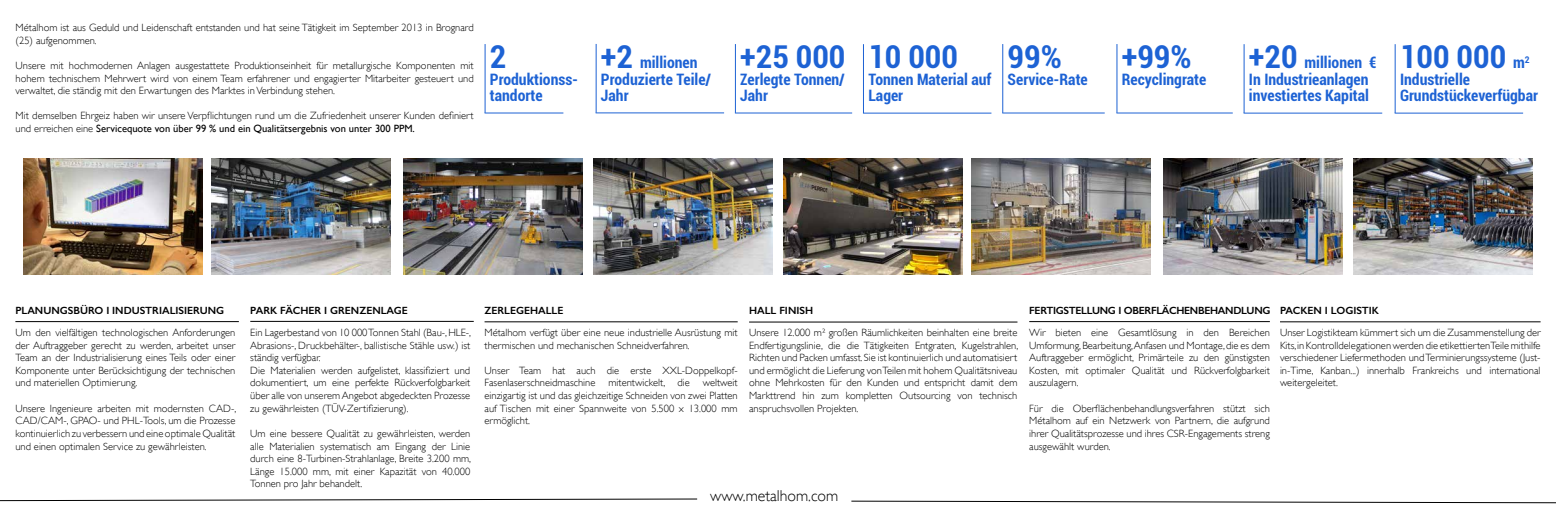
<style>
.page{position:relative;width:1556px;height:521px;background:#fff}
.page>*{position:absolute;margin:0;border:0;box-sizing:border-box;transform-origin:0 0}
.t1{font:700 condensed 31.5px "Roboto";color:#1d62d4}
.t2{font:700 condensed 15.75px/15.8px "Roboto";color:#1d62d4}
.t3{font:300 15.75px "Gill Sans";color:#000}
.t4{font:300 10.5px/12.6px "Gill Sans";color:#000;text-align:justify}
.t5{font:600 10.5px "Gill Sans";color:#000}
.t6{font:600 10.5px "Gill Sans";letter-spacing:-.025em;color:#000}
.s1{font-weight:400}
.s2{font-size:31.5px}
.s3{font-size:15.75px}
</style>
<div class="page">
<svg style="left:851px;top:501px;width:704px;height:2px"></svg>
<svg style="left:0;top:498px;width:697px;height:3px"></svg>
<img style="left:24px;top:158px;width:179px;height:116px">
<hr style="left:15px;top:321px;width:224px;height:1px;background:#000">
<hr style="left:250px;top:321px;width:224px;height:1px;background:#000">
<hr style="left:484px;top:322px;width:253px;height:1px;background:#000">
<hr style="left:749px;top:322px;width:268px;height:1px;background:#000">
<hr style="left:1029px;top:321px;width:240px;height:1px;background:#000">
<hr style="left:1279px;top:322px;width:261px;height:1px;background:#000">
<hr style="left:863px;top:44px;width:1px;height:69px;background:#1d62d4">
<hr style="left:862px;top:113px;width:129px;height:1px;background:#1d62d4">
<hr style="left:735px;top:44px;width:1px;height:69px;background:#1d62d4">
<hr style="left:735px;top:113px;width:117px;height:1px;background:#1d62d4">
<hr style="left:1002px;top:44px;width:1px;height:69px;background:#1d62d4">
<hr style="left:1002px;top:113px;width:102px;height:1px;background:#1d62d4">
<hr style="left:1116px;top:44px;width:1px;height:69px;background:#1d62d4">
<hr style="left:1116px;top:113px;width:116px;height:1px;background:#1d62d4">
<hr style="left:1243px;top:44px;width:1px;height:69px;background:#1d62d4">
<hr style="left:1243px;top:113px;width:138px;height:1px;background:#1d62d4">
<hr style="left:1394px;top:44px;width:1px;height:69px;background:#1d62d4">
<hr style="left:1394px;top:113px;width:128px;height:1px;background:#1d62d4">
<hr style="left:485px;top:44px;width:1px;height:69px;background:#1d62d4">
<hr style="left:484px;top:113px;width:79px;height:1px;background:#1d62d4">
<hr style="left:596px;top:44px;width:1px;height:69px;background:#1d62d4">
<hr style="left:595px;top:113px;width:129px;height:1px;background:#1d62d4">
<img style="left:212px;top:158px;width:178px;height:116px">
<img style="left:403px;top:158px;width:179px;height:116px">
<img style="left:593px;top:158px;width:179px;height:116px">
<img style="left:784px;top:158px;width:178px;height:116px">
<img style="left:971px;top:158px;width:179px;height:116px">
<img style="left:1163px;top:158px;width:179px;height:116px">
<img style="left:1353px;top:158px;width:178px;height:116px">
<p class="t4" style="left:16px;top:21px;width:459px">Métalhom ist aus Geduld und Leidenschaft entstanden und hat seine Tätigkeit im September 2013 in Brognard (25) aufgenommen.</p>
<p class="t4" style="left:16px;top:59px;width:459px">Unsere mit hochmodernen Anlagen ausgestattete Produktionseinheit für metallurgische Komponenten mit hohem technischem Mehrwert wird von einem Team erfahrener und engagierter Mitarbeiter gesteuert und verwaltet, die ständig mit den Erwartungen des Marktes in Verbindung stehen.</p>
<p class="t4" style="left:16px;top:109px;width:459px">Mit demselben Ehrgeiz haben wir unsere Verpflichtungen rund um die Zufriedenheit unserer Kunden definiert und erreichen eine <span class="s1">Servicequote von über 99 % und ein Qualitätsergebnis von unter 300 PPM.</span></p>
<h1 class="t1" style="left:490px;top:34px;width:18px">2</h1>
<h2 class="t2" style="left:490px;top:71px;width:90px">Produktionss&shy;tandorte</h2>
<h2 class="t2" style="left:601px;top:53px;width:112px;line-height:17.3px"><span class="s2">+2</span> millionen<br>Produzierte Teile/</h2>
<h2 class="t2" style="left:601px;top:87px;width:29px">Jahr</h2>
<h1 class="t1" style="left:740px;top:34px;width:107px">+25 000</h1>
<h2 class="t2" style="left:740px;top:71px;width:106px">Zerlegte Tonnen/<br>Jahr</h2>
<h1 class="t1" style="left:868px;top:34px;width:91px">10 000</h1>
<h2 class="t2" style="left:868px;top:71px;width:125px">Tonnen Material auf<br>Lager</h2>
<h1 class="t1" style="left:1007px;top:34px;width:56px">99%</h1>
<h2 class="t2" style="left:1007px;top:71px;width:82px">Service-Rate</h2>
<h1 class="t1" style="left:1121px;top:34px;width:71px">+99%</h1>
<h2 class="t2" style="left:1121px;top:71px;width:86px">Recyclingrate</h2>
<h2 class="t2" style="left:1248px;top:53px;width:129px;line-height:17.3px"><span class="s2">+20</span> millionen €<br>In Industrieanlagen</h2>
<h2 class="t2" style="left:1248px;top:87px;width:121px">investiertes Kapital</h2>
<h1 class="t1" style="left:1399px;top:34px;width:131px">100 000 <span class="s3">m</span><sup>2</sup></h1>
<h2 class="t2" style="left:1399px;top:71px;width:139px">Industrielle<br>Grundstückeverfügbar</h2>
<p class="t5" style="left:15px;top:304px;width:210px">PLANUNGSBÜRO I INDUSTRIALISIERUNG</p>
<p class="t4" style="left:15px;top:326px;width:221px">Um den vielfältigen technologischen Anforderungen der Auftraggeber gerecht zu werden, arbeitet unser Team an der Industrialisierung eines Teils oder einer Komponente unter Berücksichtigung der technischen und materiellen Optimierung.</p>
<p class="t4" style="left:15px;top:402px;width:222px">Unsere Ingenieure arbeiten mit modernsten CAD-, CAD/CAM-, GPAO- und PHL-Tools, um die Prozesse kontinuierlich zu verbessern und eine optimale Qualität und einen optimalen Service zu gewährleisten.</p>
<p class="t5" style="left:250px;top:304px;width:159px">PARK FÄCHER I GRENZENLAGE</p>
<p class="t4" style="left:250px;top:326px;width:222px;text-align:left">Ein Lagerbestand von 10 000 Tonnen Stahl (Bau-, HLE-, Abrasions-, Druckbehälter-, ballistische Stähle usw.) ist ständig verfügbar.<br>Die Materialien werden aufgelistet, klassifiziert und dokumentiert, um eine perfekte Rückverfolgbarkeit über alle von unserem Angebot abgedeckten Prozesse zu gewährleisten (TÜV-Zertifizierung).</p>
<p class="t4" style="left:250px;top:427px;width:222px">Um eine bessere Qualität zu gewährleisten, werden alle Materialien systematisch am Eingang der Linie durch eine 8-Turbinen-Strahlanlage, Breite 3.200 mm, Länge 15.000 mm, mit einer Kapazität von 40.000<br>Tonnen pro Jahr behandelt.</p>
<p class="t5" style="left:484px;top:304px;width:80px">ZERLEGEHALLE</p>
<p class="t4" style="left:484px;top:326px;width:254px">Métalhom verfügt über eine neue industrielle Ausrüstung mit thermischen und mechanischen Schneidverfahren.</p>
<p class="t4" style="left:484px;top:364px;width:254px">Unser Team hat auch die erste XXL-Doppelkopf-Fasenlaserschneidmaschine mitentwickelt, die weltweit einzigartig ist und das gleichzeitige Schneiden von zwei Platten auf Tischen mit einer Spannweite von 5.500 x 13.000 mm ermöglicht.</p>
<p class="t5" style="left:749px;top:304px;width:65px">HALL FINISH</p>
<p class="t4" style="left:749px;top:326px;width:271px">Unsere 12.000 m² großen Räumlichkeiten beinhalten eine breite Endfertigungslinie, die die Tätigkeiten Entgraten, Kugelstrahlen, Richten und Packen umfasst. Sie ist kontinuierlich und automatisiert und ermöglicht die Lieferung von Teilen mit hohem Qualitätsniveau ohne Mehrkosten für den Kunden und entspricht damit dem Markttrend hin zum kompletten Outsourcing von technisch anspruchsvollen Projekten.</p>
<p class="t6" style="left:1029px;top:304px;width:243px">FERTIGSTELLUNG I OBERFLÄCHENBEHANDLUNG</p>
<p class="t4" style="left:1029px;top:326px;width:242px">Wir bieten eine Gesamtlösung in den Bereichen Umformung, Bearbeitung,Anfasen und Montage, die es dem Auftraggeber ermöglicht, Primärteile zu den günstigsten Kosten, mit optimaler Qualität und Rückverfolgbarkeit auszulagern.</p>
<p class="t4" style="left:1029px;top:402px;width:242px">Für die Oberflächenbehandlungsverfahren stützt sich Métalhom auf ein Netzwerk von Partnern, die aufgrund ihrer Qualitätsprozesse und ihres CSR-Engagements streng ausgewählt wurden.</p>
<p class="t5" style="left:1279px;top:304px;width:100px">PACKEN I LOGISTIK</p>
<p class="t4" style="left:1279px;top:326px;width:262px">Unser Logistikteam kümmert sich um die Zusammenstellung der Kits, in Kontrolldelegationen werden die etikettierten Teile mithilfe verschiedener Liefermethoden und Terminierungssysteme (Just&shy;in-Time, Kanban...) innerhalb Frankreichs und international weitergeleitet.</p>
<h2 class="t3" style="left:710px;top:486px;width:129px">www.metalhom.com</h2>
</div>
